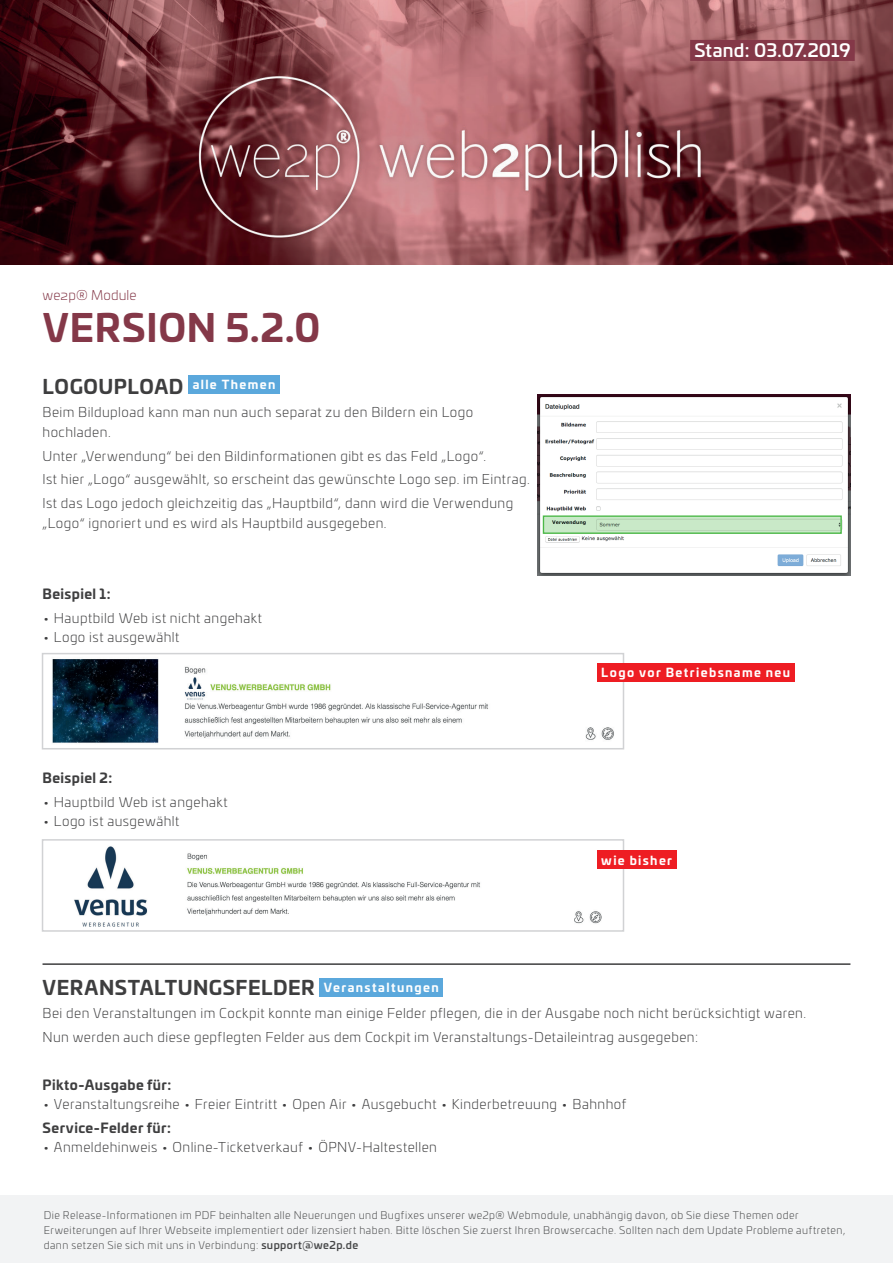
<style>
.page{position:relative;width:893px;height:1263px;background:#fff}
.page>*{position:absolute;margin:0;border:0;box-sizing:border-box;transform-origin:0 0}
.t1{font:700 37.5px "Univia Pro";letter-spacing:.02em;color:#843848}
.t2{font:700 19.5px "Univia Pro";letter-spacing:.03em;color:#3e3e3f}
.t3{font:500 18px "Univia Pro";letter-spacing:.015em;color:#fff}
.t4{font:300 13.5px/23.7px "Univia Pro";letter-spacing:.03em;color:#3e3e3f}
.t5{font:700 13.5px "Univia Pro";letter-spacing:.03em;color:#3e3e3f}
.t6{font:300 13.5px "Univia Pro";letter-spacing:.01em;color:#843848}
.t7{font:700 12px "Univia Pro";letter-spacing:.115em;color:#fff}
.t8{font:300 10.5px/15px "Univia Pro";letter-spacing:.045em;color:#464748}
.s1{font-size:12px;color:#fff}
.s2{font-weight:500}
</style>
<div class="page">
<div style="left:0;top:1195px;width:893px;height:68px;background:#f2f3f4"></div>
<img style="left:0;top:0;width:893px;height:265px">
<div style="left:690px;top:40px;width:165px;height:21px;background:#843848"></div>
<div style="left:188px;top:376px;width:92px;height:18px;background:#5ba8dc"></div>
<img style="left:538px;top:394px;width:312px;height:182px">
<svg style="left:545px;top:517px;width:295px;height:15px;background:#c3e2c2"></svg>
<div style="left:543px;top:515px;width:299px;height:19px;border:1px solid #4cb848"></div>
<hr style="left:43px;top:963px;width:807px;height:2px;background:#3e3e3f">
<div style="left:319px;top:978px;width:124px;height:18px;background:#5ba8dc"></div>
<img style="left:52px;top:657px;width:569px;height:86px">
<div style="left:42px;top:653px;width:582px;height:96px;border:2px solid #d1d2d4"></div>
<img style="left:74px;top:846px;width:537px;height:81px">
<div style="left:42px;top:839px;width:582px;height:93px;border:2px solid #d1d2d4"></div>
<div style="left:597px;top:851px;width:79px;height:18px;background:#ee1d23"></div>
<div style="left:597px;top:663px;width:197px;height:18px;background:#ee1d23"></div>
<h3 class="t3" style="left:694px;top:36px;width:158px">Stand: 03.07.2019</h3>
<p class="t6" style="left:43px;top:285px;width:96px">we2p® Module</p>
<h1 class="t1" style="left:43px;top:298px;width:279px">VERSION 5.2.0</h1>
<h2 class="t2" style="left:43px;top:371px;width:234px">LOGOUPLOAD <sup>alle</sup> <sup>Themen</sup></h2>
<p class="t4" style="left:43px;top:402px;width:432px;line-height:19.5px">Beim Bildupload kann man nun auch separat zu den Bildern ein Logo hochladen.</p>
<p class="t4" style="left:43px;top:443px;width:489px">Unter „Verwendung“ bei den Bildinformationen gibt es das Feld „Logo“.<br>Ist hier „Logo“ ausgewählt, so erscheint das gewünschte Logo sep. im Eintrag.<br>Ist das Logo jedoch gleichzeitig das „Hauptbild“, dann wird die Verwendung</p>
<p class="t4" style="left:43px;top:510px;width:346px">„Logo“ ignoriert und es wird als Hauptbild ausgegeben.</p>
<p class="t5" style="left:43px;top:583px;width:70px">Beispiel 1:</p>
<p class="t4" style="left:43px;top:605px;width:221px">• Hauptbild Web ist nicht angehakt</p>
<p class="t4" style="left:43px;top:625px;width:138px">• Logo ist ausgewählt</p>
<p class="t5" style="left:43px;top:767px;width:71px">Beispiel 2:</p>
<p class="t4" style="left:43px;top:789px;width:187px">• Hauptbild Web ist angehakt</p>
<p class="t4" style="left:43px;top:809px;width:138px">• Logo ist ausgewählt</p>
<p class="t7" style="left:601px;top:663px;width:190px">Logo vor Betriebsname neu</p>
<p class="t7" style="left:601px;top:851px;width:72px">wie bisher</p>
<h2 class="t2" style="left:43px;top:972px;width:398px">VERANSTALTUNGSFELDER <span class="s1">Veranstaltungen</span></h2>
<p class="t4" style="left:43px;top:1001px;width:765px">Bei den Veranstaltungen im Cockpit konnte man einige Felder pflegen, die in der Ausgabe noch nicht berücksichtigt waren.<br>Nun werden auch diese gepflegten Felder aus dem Cockpit im Veranstaltungs-Detaileintrag ausgegeben:</p>
<p class="t5" style="left:43px;top:1074px;width:130px">Pikto-Ausgabe für:</p>
<p class="t4" style="left:43px;top:1092px;width:585px">• Veranstaltungsreihe • Freier Eintritt • Open Air • Ausgebucht • Kinderbetreuung • Bahnhof</p>
<p class="t5" style="left:43px;top:1117px;width:130px">Service-Felder für:</p>
<p class="t4" style="left:43px;top:1135px;width:396px">• Anmeldehinweis • Online-Ticketverkauf • ÖPNV-Haltestellen</p>
<p class="t8" style="left:44px;top:1207px;width:803px">Die Release-Informationen im PDF beinhalten alle Neuerungen und Bugfixes unserer we2p® Webmodule, unabhängig davon, ob Sie diese Themen oder<br>Erweiterungen auf Ihrer Webseite implementiert oder lizensiert haben. Bitte löschen Sie zuerst Ihren Browsercache. Sollten nach dem Update Probleme auftreten, dann setzen Sie sich mit uns in Verbindung: <span class="s2">support@we2p.de</span></p>
</div>
